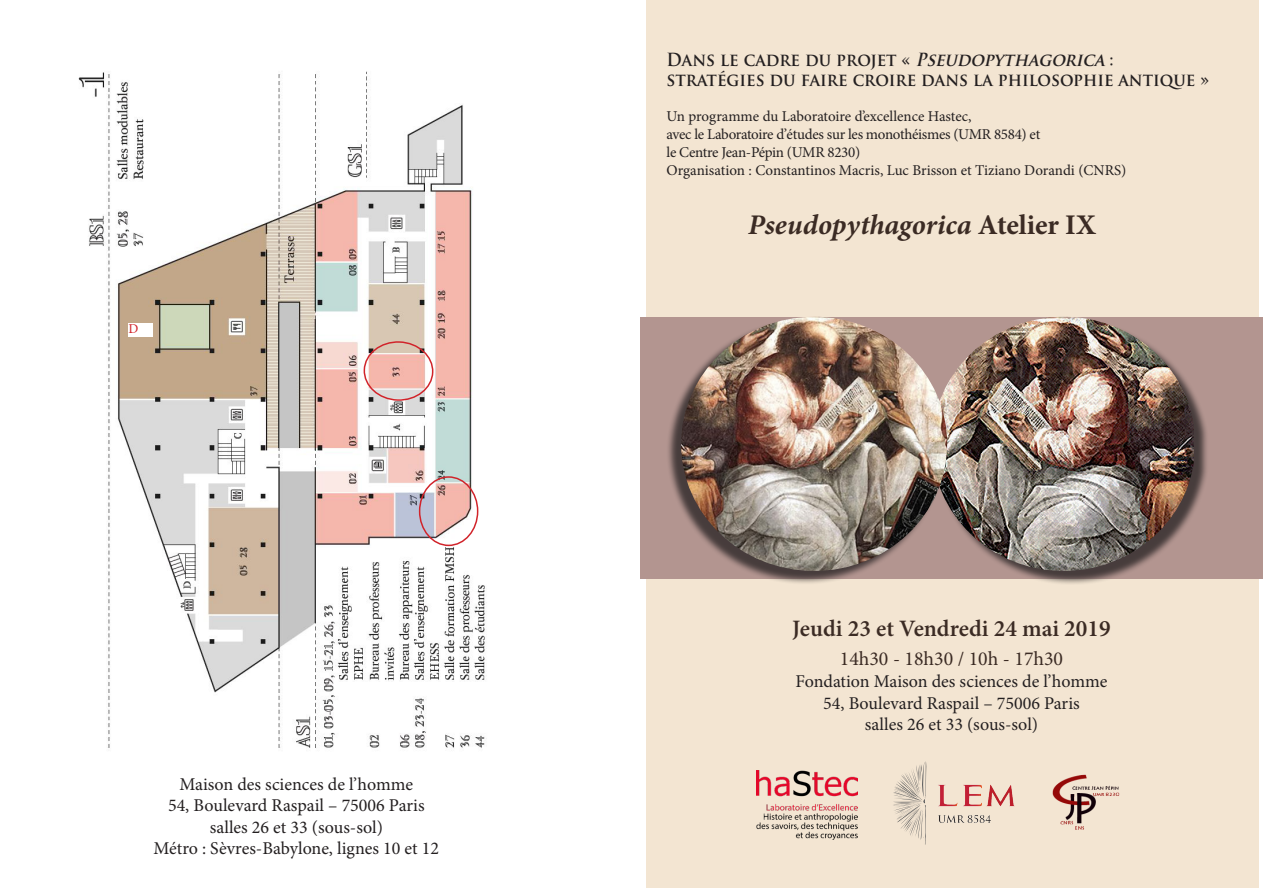
<style>
.page{position:relative;width:1263px;height:893px;background:#fff}
.page>*{position:absolute;margin:0;border:0;box-sizing:border-box;transform-origin:0 0}
.t1{font:italic 700 28.5px "Minion Pro";color:#3b2b24}
.t2{font:600 23.55px "Minion Pro";color:#3b2b24}
.t3{font:19.8px "Minion Pro";color:#3b2b24}
.t4{font:18px "Minion Pro";color:#231f20}
.t5{font:700 17.7px "Trajan Pro";color:#231f20;scale:.93 1}
.t6{font:15px "Minion Pro";letter-spacing:-.01em;color:#231f20}
.t7{font:13.5px "Minion Pro";color:#d1232a}
.s1{font-style:italic}
.s2{font-style:normal}
</style>
<div class="page">
<div style="left:646px;top:0;width:613px;height:888px;background:#f3e5d2"></div>
<img style="left:1052px;top:774px;width:68px;height:56px">
<img style="left:78px;top:71px;width:407px;height:677px">
<div style="left:129px;top:323px;width:24px;height:13px;background:#fff"></div>
<div style="left:419px;top:476px;width:59px;height:70px;border:2px solid #d1232a;border-radius:50%"></div>
<svg style="left:364px;top:340px;width:70px;height:62px"></svg>
<img style="left:756px;top:770px;width:101px;height:70px">
<img style="left:938px;top:784px;width:77px;height:39px">
<svg style="left:893px;top:761px;width:34px;height:84px"></svg>
<div style="left:640px;top:317px;width:623px;height:261px;background:#b39590"></div>
<div style="left:934px;top:319px;width:274px;height:266px;background:#231f20;opacity:.75"></div>
<img style="left:947px;top:317px;width:247px;height:254px">
<div style="left:666px;top:318px;width:279px;height:267px;background:#231f20;opacity:.75"></div>
<img style="left:681px;top:317px;width:266px;height:254px">
<p class="t7" style="left:129px;top:320px;width:11px">D</p>
<p class="t4" style="left:180px;top:772px;width:235px">Maison des sciences de l’homme</p>
<p class="t4" style="left:168px;top:793px;width:258px">54, Boulevard Raspail – 75006 Paris</p>
<p class="t4" style="left:210px;top:815px;width:175px">salles 26 et 33 (sous-sol)</p>
<p class="t4" style="left:154px;top:836px;width:287px">Métro : Sèvres-Babylone, lignes 10 et 12</p>
<p class="t5" style="left:666px;top:48px;width:482px">Dans le cadre du projet « <span class="s1">Pseudopythagorica</span> :</p>
<p class="t5" style="left:666px;top:68px;width:585px">stratégies du faire croire dans la philosophie antique »</p>
<p class="t6" style="left:666px;top:106px;width:307px">Un programme du Laboratoire d’excellence Hastec,</p>
<p class="t6" style="left:666px;top:124px;width:375px">avec le Laboratoire d’études sur les monothéismes (UMR 8584) et</p>
<p class="t6" style="left:666px;top:142px;width:195px">le Centre Jean-Pépin (UMR 8230)</p>
<p class="t6" style="left:666px;top:160px;width:461px">Organisation : Constantinos Macris, Luc Brisson et Tiziano Dorandi (CNRS)</p>
<p class="t1" style="left:748px;top:205px;width:349px">Pseudopythagorica <span class="s2">Atelier IX</span></p>
<p class="t2" style="left:792px;top:612px;width:320px">Jeudi 23 et Vendredi 24 mai 2019</p>
<p class="t3" style="left:840px;top:646px;width:225px">14h30 - 18h30 / 10h - 17h30</p>
<p class="t4" style="left:795px;top:669px;width:313px">Fondation Maison des sciences de l’homme</p>
<p class="t4" style="left:823px;top:691px;width:258px">54, Boulevard Raspail – 75006 Paris</p>
<p class="t4" style="left:865px;top:712px;width:175px">salles 26 et 33 (sous-sol)</p>
</div>
